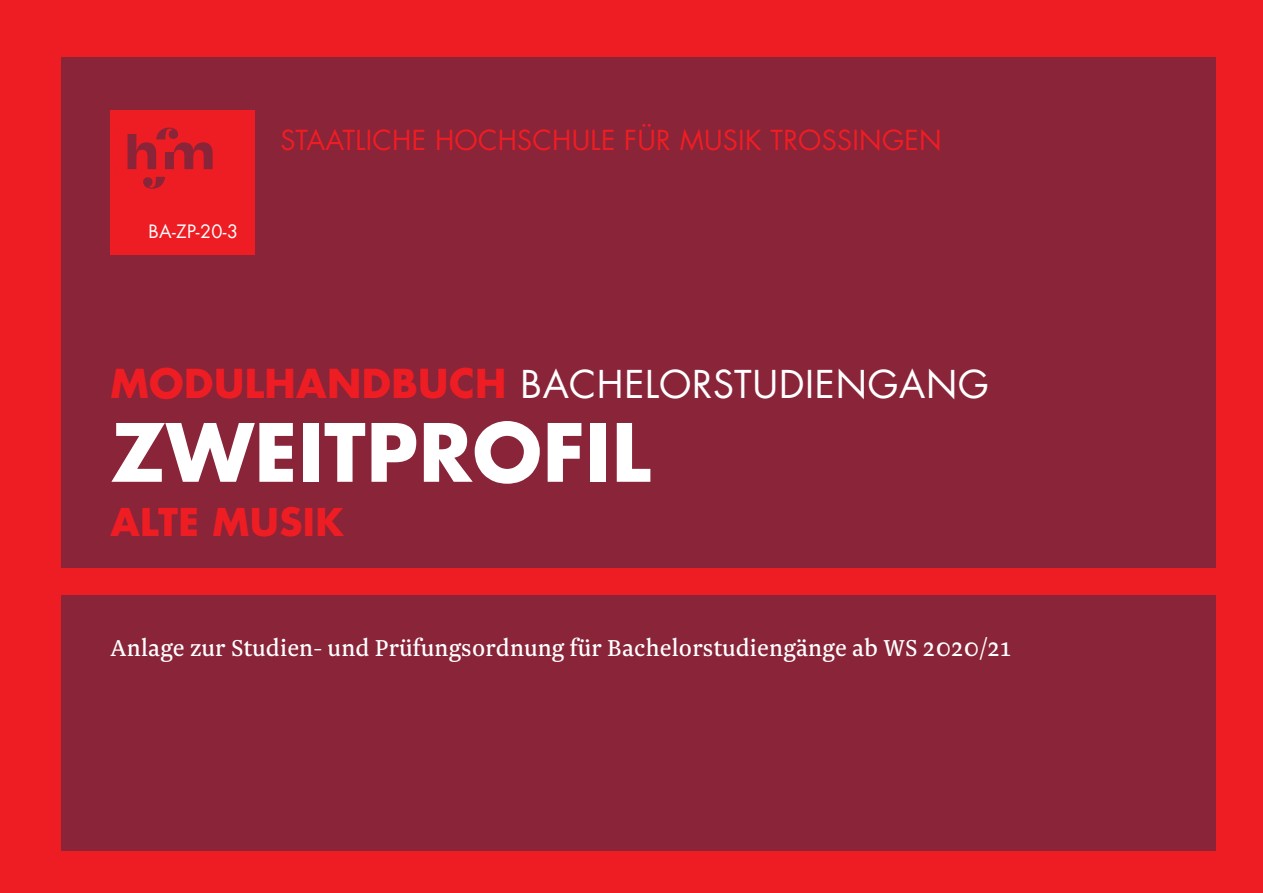
<style>
.page{position:relative;width:1263px;height:893px;background:#ee1d23}
.page>*{position:absolute;margin:0;border:0;box-sizing:border-box;transform-origin:0 0}
.t1{font:700 78px "Futura Com";letter-spacing:.01em;color:#fff}
.t2{font:37.5px "Futura Com";letter-spacing:.02em;color:#fff}
.t3{font:700 37.5px "Futura Com";letter-spacing:.01em;color:#ee1d23}
.t4{font:27px "Newzald";letter-spacing:.01em;color:#fff}
.t5{font:27px "Futura Com";letter-spacing:.01em;color:#ee1d23}
.t6{font:18px "Futura Com";color:#fff}
.s1{font-weight:700;font-size:39px;color:#ee1d23}
</style>
<div class="page">
<div style="left:62px;top:57px;width:1154px;height:511px;background:#892439"></div>
<div style="left:111px;top:111px;width:144px;height:144px;background:#ee1d23"></div>
<div style="left:62px;top:596px;width:1154px;height:255px;background:#892439"></div>
<svg style="left:128px;top:128px;width:85px;height:61px"></svg>
<p class="t6" style="left:149px;top:219px;width:91px">BA-ZP-20-3</p>
<p class="t5" style="left:281px;top:121px;width:662px">STAATLICHE HOCHSCHULE FÜR MUSIK TROSSINGEN</p>
<h2 class="t2" style="left:111px;top:358px;width:880px"><span class="s1">MODULHANDBUCH</span> BACHELORSTUDIENGANG</h2>
<h1 class="t1" style="left:111px;top:392px;width:541px">ZWEITPROFIL</h1>
<h2 class="t3" style="left:111px;top:493px;width:235px">ALTE MUSIK</h2>
<p class="t4" style="left:111px;top:632px;width:902px">Anlage zur Studien- und Prüfungsordnung für Bachelorstudiengänge ab WS 2020/21</p>
</div>
